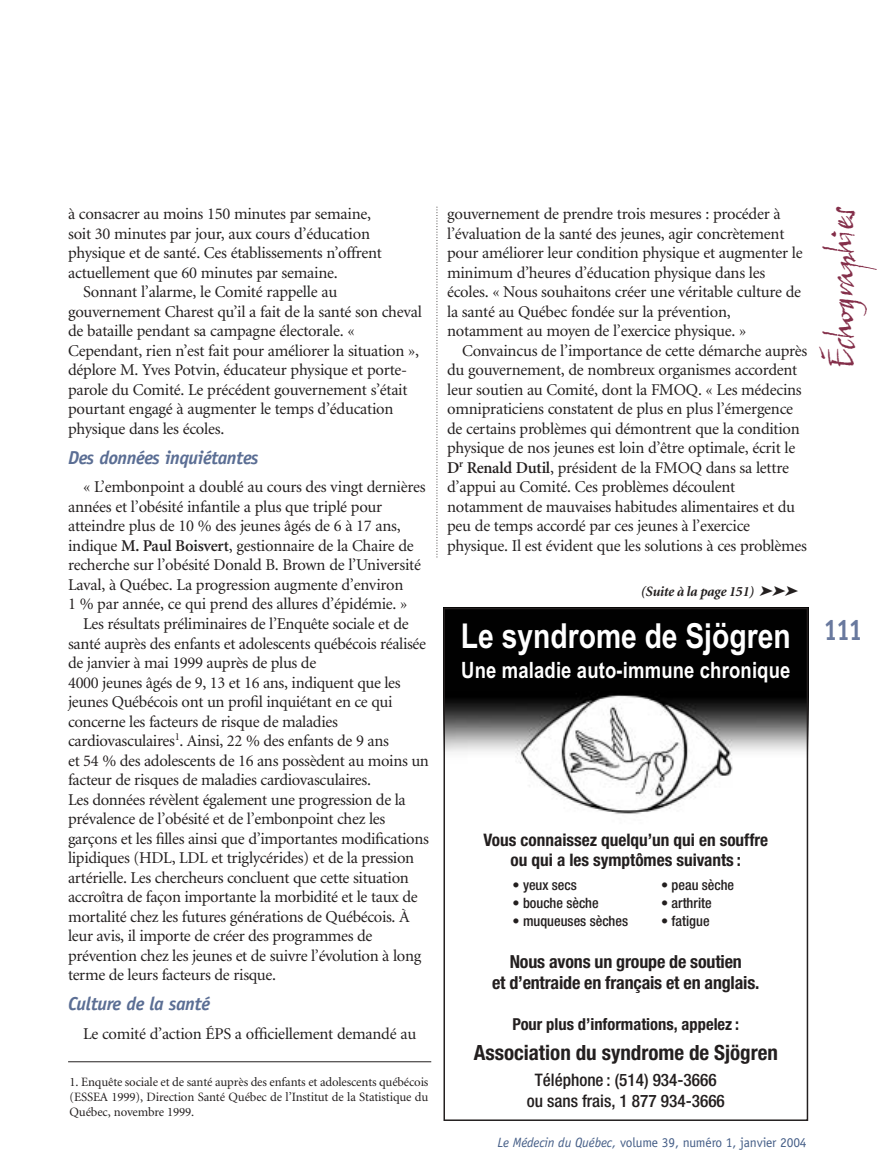
<style>
.page{position:relative;width:878px;height:1175px;background:#fff}
.page>*{position:absolute;margin:0;border:0;box-sizing:border-box;transform-origin:0 0}
.t1{font:36px "John Handy Plain";letter-spacing:-.055em;color:#842f4a}
.t2{font:700 34.5px "Arial Narrow";color:#fff}
.t3{font:700 22.5px "Arial Narrow";letter-spacing:.005em;color:#fff}
.t4{font:700 condensed 21px "Helvetica Neue";color:#231f1f}
.t5{font:italic 700 18.75px "Officina Sans";letter-spacing:-.025em;color:#5b6e94}
.t6{font:700 condensed 18px/21px "Helvetica Neue";letter-spacing:-.01em;color:#231f1f;text-align:center}
.t7{font:700 condensed 17.25px/19.5px "Helvetica Neue";color:#231f1f;text-align:center}
.t8{font:500 condensed 17.25px/21px "Helvetica Neue";color:#231f1f;text-align:center}
.t9{font:16.5px/19.5px "Minion";letter-spacing:-.015em;color:#231f1f}
.t10{font:700 condensed 16.5px "Helvetica Neue";color:#231f1f}
.t11{font:500 condensed 14.25px "Helvetica Neue";color:#231f1f}
.t12{font:italic 700 14.25px "Minion";letter-spacing:-.02em;color:#231f1f}
.t13{font:13.5px "Officina Sans";letter-spacing:-.01em;color:#455e87}
.t14{font:12.75px/15px "Minion";letter-spacing:-.01em;color:#231f1f;text-align:justify}
.s1{font-weight:600}
.s2{font-style:italic}
</style>
<div class="page">
<svg style="left:436px;top:207px;width:1px;height:351px"></svg>
<img style="left:446px;top:611px;width:359px;height:203px">
<div style="left:443px;top:608px;width:365px;height:512px;border:2px solid #231f1f"></div>
<hr style="left:68px;top:1061px;width:363px;height:1px;background:#231f1f">
<p class="t9" style="left:68px;top:206px;width:304px">à consacrer au moins 150 minutes par semaine,</p>
<p class="t9" style="left:68px;top:225px;width:303px">soit 30 minutes par jour, aux cours d’éducation</p>
<p class="t9" style="left:68px;top:245px;width:315px">physique et de santé. Ces établissements n’offrent</p>
<p class="t9" style="left:68px;top:264px;width:271px">actuellement que 60 minutes par semaine.</p>
<p class="t9" style="left:83px;top:284px;width:256px">Sonnant l’alarme, le Comité rappelle au</p>
<p class="t9" style="left:68px;top:303px;width:355px">gouvernement Charest qu’il a fait de la santé son cheval</p>
<p class="t9" style="left:68px;top:323px;width:288px">de bataille pendant sa campagne électorale. «</p>
<p class="t9" style="left:68px;top:342px;width:352px">Cependant, rien n’est fait pour améliorer la situation »,</p>
<p class="t9" style="left:68px;top:362px;width:340px">déplore M. Yves Potvin, éducateur physique et porte-</p>
<p class="t9" style="left:68px;top:381px;width:341px">parole du Comité. Le précédent gouvernement s’était</p>
<p class="t9" style="left:68px;top:401px;width:327px">pourtant engagé à augmenter le temps d’éducation</p>
<p class="t9" style="left:68px;top:420px;width:158px">physique dans les écoles.</p>
<p class="t5" style="left:68px;top:450px;width:192px">Des données inquiétantes</p>
<p class="t9" style="left:68px;top:479px;width:359px;text-indent:15px">« L’embonpoint a doublé au cours des vingt dernières années et l’obésité infantile a plus que triplé pour atteindre plus de 10 % des jeunes âgés de 6 à 17 ans, indique <span class="s1">M. Paul Boisvert</span>, gestionnaire de la Chaire de recherche sur l’obésité Donald B. Brown de l’Université Laval, à Québec. La progression augmente d’environ<br>1 % par année, ce qui prend des allures d’épidémie. »</p>
<p class="t9" style="left:68px;top:615px;width:362px;text-indent:15px">Les résultats préliminaires de l’Enquête sociale et de santé auprès des enfants et adolescents québécois réalisée de janvier à mai 1999 auprès de plus de<br>4000 jeunes âgés de 9, 13 et 16 ans, indiquent que les jeunes Québécois ont un profil inquiétant en ce qui concerne les facteurs de risque de maladies cardiovasculaires<sup>1</sup>. Ainsi, 22 % des enfants de 9 ans<br>et 54 % des adolescents de 16 ans possèdent au moins un facteur de risques de maladies cardiovasculaires.<br>Les données révèlent également une progression de la prévalence de l’obésité et de l’embonpoint chez les garçons et les filles ainsi que d’importantes modifications lipidiques (HDL, LDL et triglycérides) et de la pression artérielle. Les chercheurs concluent que cette situation accroîtra de façon importante la morbidité et le taux de mortalité chez les futures générations de Québécois. À leur avis, il importe de créer des programmes de prévention chez les jeunes et de suivre l’évolution à long terme de leurs facteurs de risque.</p>
<p class="t5" style="left:68px;top:996px;width:143px">Culture de la santé</p>
<p class="t9" style="left:83px;top:1025px;width:334px">Le comité d’action ÉPS a officiellement demandé au</p>
<p class="t14" style="left:70px;top:1075px;width:360px">1. Enquête sociale et de santé auprès des enfants et adolescents québécois (ESSEA 1999), Direction Santé Québec de l’Institut de la Statistique du Québec, novembre 1999.</p>
<p class="t9" style="left:447px;top:206px;width:357px">gouvernement de prendre trois mesures : procéder à l’évaluation de la santé des jeunes, agir concrètement pour améliorer leur condition physique et augmenter le minimum d’heures d’éducation physique dans les écoles. « Nous souhaitons créer une véritable culture de la santé au Québec fondée sur la prévention, notamment au moyen de l’exercice physique. »</p>
<p class="t9" style="left:447px;top:342px;width:362px;text-indent:15px">Convaincus de l’importance de cette démarche auprès du gouvernement, de nombreux organismes accordent leur soutien au Comité, dont la FMOQ. « Les médecins omnipraticiens constatent de plus en plus l’émergence de certains problèmes qui démontrent que la condition physique de nos jeunes est loin d’être optimale, écrit le <span class="s1">D</span><sup>r</sup> <span class="s1">Renald Dutil</span>, président de la FMOQ dans sa lettre d’appui au Comité. Ces problèmes découlent notamment de mauvaises habitudes alimentaires et du peu de temps accordé par ces jeunes à l’exercice physique. Il est évident que les solutions à ces problèmes</p>
<p class="t12" style="left:640px;top:585px;width:162px">(Suite à la page 151) ➤➤➤</p>
<h1 class="t1" style="left:826px;top:369px;width:164px;rotate:-90deg">Échographies</h1>
<h2 class="t2" style="left:461px;top:623px;width:403px">Le syndrome de Sjögren <sup>111</sup></h2>
<h3 class="t3" style="left:461px;top:662px;width:331px">Une maladie auto-immune chronique</h3>
<p class="t7" style="left:483px;top:831px;width:286px">Vous connaissez quelqu’un qui en souffre ou qui a les symptômes suivants :</p>
<p class="t11" style="left:512px;top:879px;width:66px">• yeux secs</p>
<p class="t11" style="left:661px;top:879px;width:75px">• peau sèche</p>
<p class="t11" style="left:512px;top:897px;width:88px">• bouche sèche</p>
<p class="t11" style="left:661px;top:897px;width:52px">• arthrite</p>
<p class="t11" style="left:512px;top:915px;width:117px">• muqueuses sèches</p>
<p class="t11" style="left:661px;top:915px;width:50px">• fatigue</p>
<p class="t6" style="left:492px;top:953px;width:269px">Nous avons un groupe de soutien<br>et d’entraide en français et en anglais.</p>
<p class="t10" style="left:512px;top:1018px;width:228px">Pour plus d’informations, appelez :</p>
<p class="t4" style="left:473px;top:1044px;width:306px">Association du syndrome de Sjögren</p>
<p class="t8" style="left:526px;top:1071px;width:200px">Téléphone : (514) 934-3666 ou sans frais, 1 877 934-3666</p>
<p class="t13" style="left:497px;top:1137px;width:311px"><span class="s2">Le Médecin du Québec,</span> volume 39, numéro 1, janvier 2004</p>
</div>
